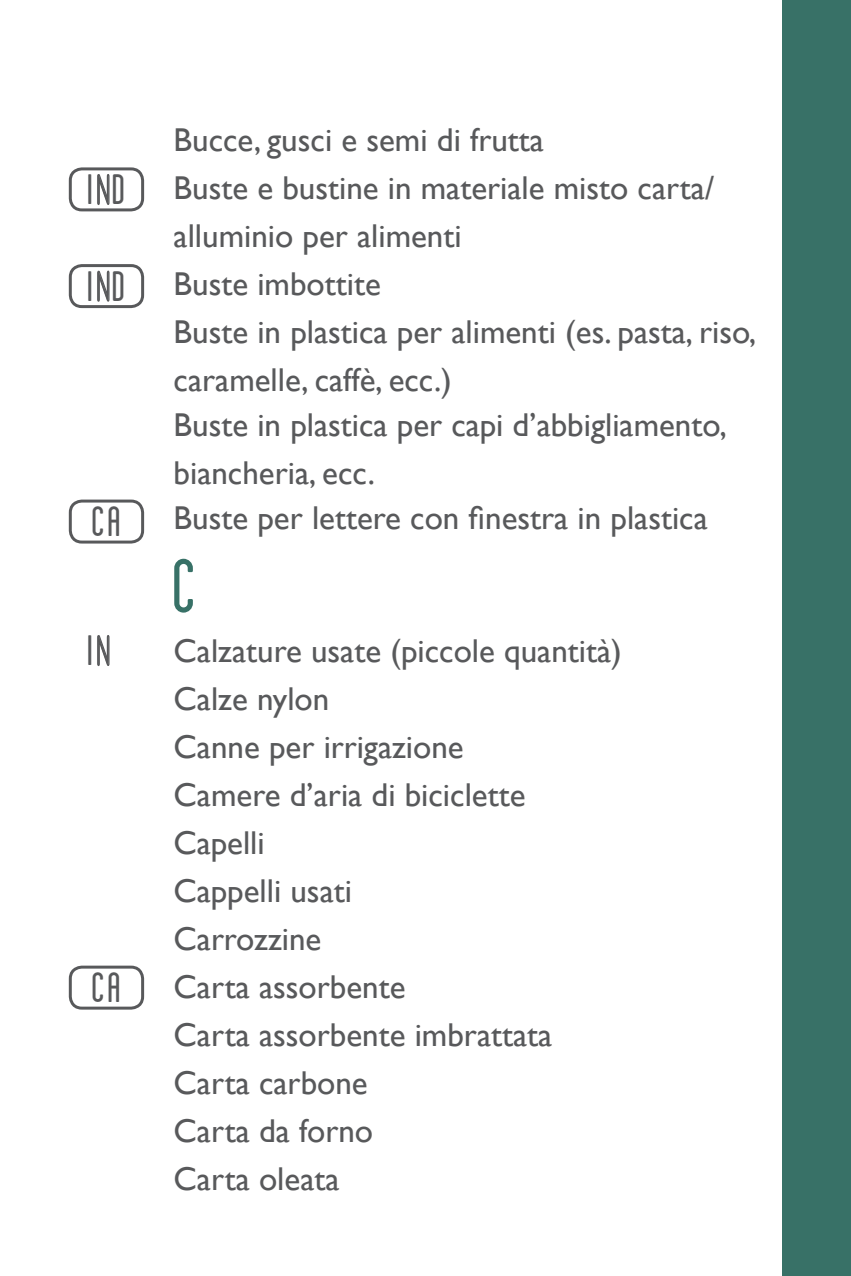
<style>
.page{position:relative;width:851px;height:1276px;background:#fff}
.page>*{position:absolute;margin:0;border:0;box-sizing:border-box;transform-origin:0 0}
.t1{font:condensed 81px "Blanch";color:#387167}
.t2{font:condensed 44.7px/96.6px "Blanch";color:#58595b}
.t3{font:33px/48px "Gill Sans";color:#58595b}
.s1{font-family:"Gotham Rounded";font-stretch:normal;font-size:42px}
</style>
<div class="page">
<div style="left:782px;top:0;width:68px;height:1276px;background:#387167"></div>
<div style="left:69px;top:965px;width:75px;height:44px;border:3px solid #58595b;border-radius:12px"></div>
<div style="left:69px;top:499px;width:75px;height:44px;border:3px solid #58595b;border-radius:12px"></div>
<svg style="left:97px;top:174px;width:13px;height:31px"></svg>
<div style="left:69px;top:167px;width:75px;height:44px;border:3px solid #58595b;border-radius:12px"></div>
<svg style="left:97px;top:270px;width:13px;height:32px"></svg>
<div style="left:69px;top:264px;width:75px;height:44px;border:3px solid #58595b;border-radius:12px"></div>
<svg style="left:97px;top:635px;width:13px;height:31px"></svg>
<h2 class="t2" style="left:87px;top:139px;width:40px">I<span class="s1">N</span>D<br>I<span class="s1">N</span>D</h2>
<h2 class="t2" style="left:91px;top:471px;width:31px">CA</h2>
<h2 class="t2" style="left:87px;top:600px;width:25px">I<span class="s1">N</span></h2>
<h2 class="t2" style="left:91px;top:937px;width:31px">CA</h2>
<p class="t3" style="left:173px;top:116px;width:584px">Bucce, gusci e semi di frutta<br>Buste e bustine in materiale misto carta/ alluminio per alimenti<br>Buste imbottite<br>Buste in plastica per alimenti (es. pasta, riso, caramelle, caffè, ecc.)</p>
<p class="t3" style="left:173px;top:401px;width:554px">Buste in plastica per capi d’abbigliamento, biancheria, ecc.</p>
<p class="t3" style="left:173px;top:494px;width:535px">Buste per lettere con finestra in plastica</p>
<h1 class="t1" style="left:172px;top:542px;width:26px">C</h1>
<p class="t3" style="left:173px;top:626px;width:449px">Calzature usate (piccole quantità)<br>Calze nylon<br>Canne per irrigazione<br>Camere d’aria di biciclette<br>Capelli<br>Cappelli usati<br>Carrozzine<br>Carta assorbente<br>Carta assorbente imbrattata<br>Carta carbone<br>Carta da forno<br>Carta oleata</p>
</div>
